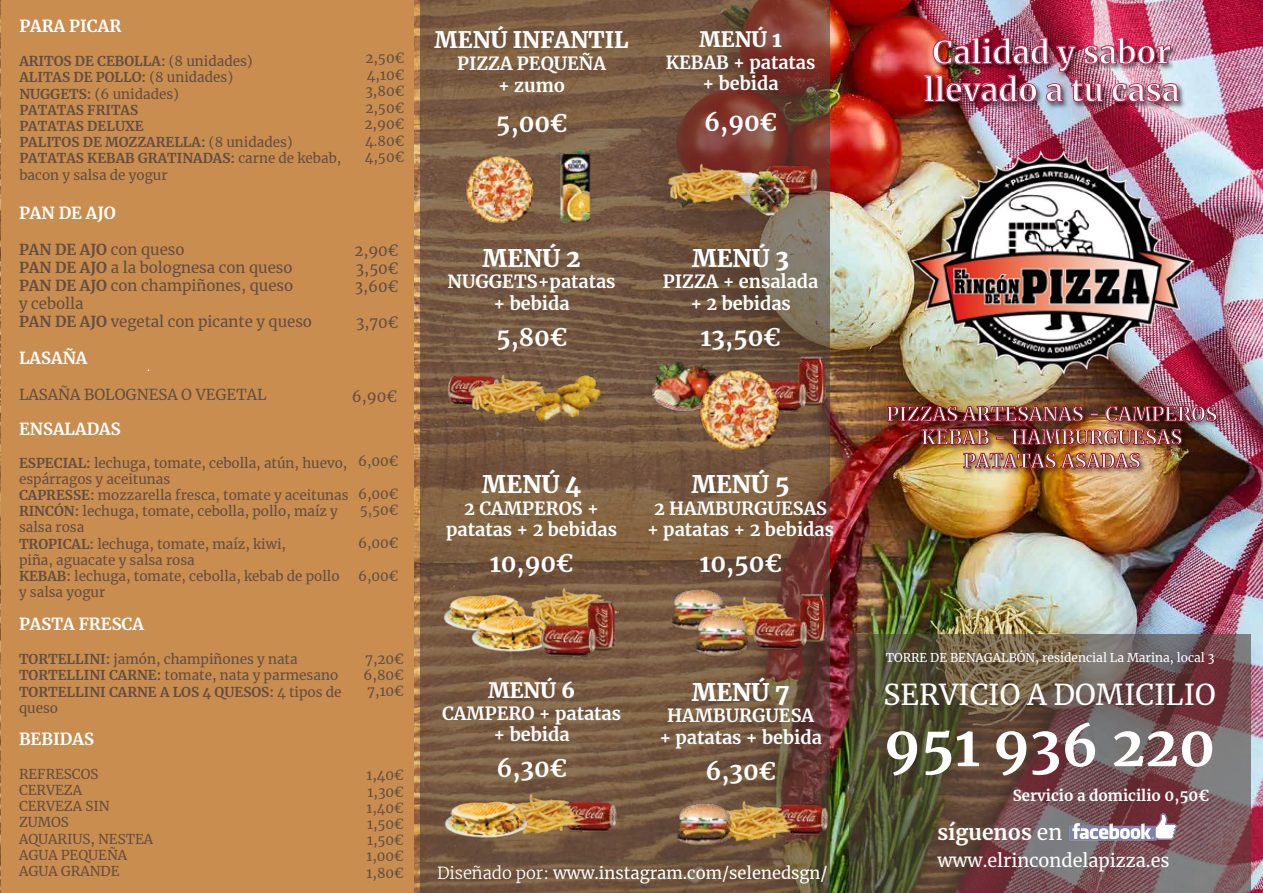
<style>
.page{position:relative;width:1263px;height:893px;background:#fff}
.page>*{position:absolute;margin:0;border:0;box-sizing:border-box;transform-origin:0 0}
.t1{font:700 55.5px "Merriweather";color:#fff}
.t2{font:700 31.5px/37.8px "Merriweather";color:#fff}
.t3{font:28.5px "Merriweather";color:#fff}
.t4{font:700 24px "Merriweather";color:#fff}
.t5{font:900 24px "Merriweather";color:#fff}
.t6{font:900 22.5px "Merriweather";color:#fff}
.t7{font:900 21px "Merriweather";color:#fff}
.t8{font:700 21px "Merriweather";color:#fff}
.t9{font:700 19.5px/23.4px "Merriweather";color:#fff;text-align:center}
.t10{font:700 18px/21.6px "Merriweather";color:#fff;text-align:center}
.t11{font:18px "Merriweather";color:#fff}
.t12{font:700 16.5px "Merriweather";color:#fff}
.t13{font:16.5px "Merriweather";color:#fff}
.t14{font:15px/18px "Merriweather";color:#634e42}
.t15{font:700 15px "Merriweather";color:#fff}
.t16{font:13.5px/16.2px "Merriweather";color:#634e42}
.t17{font:700 13.5px/16.2px "Merriweather";color:#634e42}
.t18{font:12px "Merriweather";color:#fff}
.s1{font-weight:400}
.s2{font-weight:700}
.s3{font-weight:300}
</style>
<div class="page">
<img style="left:0;top:0;width:1263px;height:893px">
<div style="left:1px;top:0;width:413px;height:893px;background:#ca8d50"></div>
<svg style="left:849px;top:634px;width:401px;height:259px;background:#6a534b"></svg>
<img style="left:898px;top:141px;width:307px;height:253px">
<img style="left:862px;top:400px;width:401px;height:82px">
<img style="left:886px;top:406px;width:197px;height:16px">
<svg style="left:1090px;top:414px;width:8px;height:2px"></svg>
<img style="left:1105px;top:405px;width:112px;height:17px">
<svg style="left:921px;top:429px;width:68px;height:16px"></svg>
<svg style="left:996px;top:437px;width:8px;height:2px"></svg>
<img style="left:1012px;top:429px;width:170px;height:16px">
<img style="left:963px;top:453px;width:177px;height:15px">
<svg style="left:420px;top:0;width:410px;height:893px;background:#775841"></svg>
<svg style="left:1069px;top:813px;width:107px;height:27px"></svg>
<img style="left:911px;top:31px;width:286px;height:96px">
<img style="left:932px;top:36px;width:118px;height:29px">
<svg style="left:1056px;top:45px;width:20px;height:27px"></svg>
<img style="left:1083px;top:36px;width:88px;height:29px">
<img style="left:924px;top:74px;width:113px;height:29px">
<svg style="left:1046px;top:83px;width:17px;height:20px"></svg>
<svg style="left:1071px;top:79px;width:33px;height:24px"></svg>
<svg style="left:1111px;top:83px;width:69px;height:20px"></svg>
<img style="left:677px;top:586px;width:52px;height:47px">
<img style="left:439px;top:568px;width:89px;height:91px">
<img style="left:467px;top:588px;width:91px;height:91px">
<img style="left:434px;top:302px;width:145px;height:112px">
<img style="left:752px;top:93px;width:144px;height:111px">
<img style="left:762px;top:731px;width:145px;height:111px">
<img style="left:551px;top:728px;width:145px;height:111px">
<img style="left:543px;top:150px;width:64px;height:73px">
<img style="left:645px;top:359px;width:82px;height:58px">
<img style="left:708px;top:800px;width:91px;height:42px">
<img style="left:532px;top:793px;width:54px;height:42px">
<img style="left:467px;top:373px;width:63px;height:43px">
<img style="left:709px;top:595px;width:30px;height:17px">
<img style="left:460px;top:155px;width:117px;height:77px">
<img style="left:672px;top:801px;width:62px;height:46px">
<img style="left:528px;top:550px;width:149px;height:114px">
<img style="left:739px;top:542px;width:149px;height:115px">
<img style="left:738px;top:305px;width:150px;height:115px">
<img style="left:691px;top:612px;width:62px;height:46px">
<img style="left:441px;top:774px;width:91px;height:91px">
<img style="left:693px;top:370px;width:137px;height:90px">
<img style="left:735px;top:163px;width:65px;height:54px">
<img style="left:666px;top:162px;width:90px;height:43px">
<img style="left:530px;top:368px;width:72px;height:59px">
<p class="t12" style="left:19px;top:15px;width:103px">PARA PICAR</p>
<p class="t17" style="left:19px;top:53px;width:324px">ARITOS DE CEBOLLA: <span class="s1">(8 unidades)<br></span>ALITAS DE POLLO: <span class="s1">(8 unidades)<br></span>NUGGETS: <span class="s1">(6 unidades)<br></span>PATATAS FRITAS<br>PATATAS DELUXE<br>PALITOS DE MOZZARELLA: <span class="s1">(8 unidades)<br></span>PATATAS KEBAB GRATINADAS: <span class="s1">carne de kebab, bacon y salsa de yogur</span></p>
<p class="t16" style="left:364px;top:50px;width:41px;text-align:justify">2,50€ 4,10€ 3,80€ 2,50€ 2,90€ 4.80€ 4,50€</p>
<p class="t12" style="left:19px;top:202px;width:98px">PAN DE AJO</p>
<p class="t14" style="left:19px;top:240px;width:294px"><span class="s2">PAN DE AJO</span> con queso<br><span class="s2">PAN DE AJO</span> a la bolognesa con queso<br><span class="s2">PAN DE AJO</span> con champiñones, queso<br>y cebolla<br><span class="s2">PAN DE AJO</span> vegetal con picante y queso</p>
<p class="t14" style="left:354px;top:241px;width:46px;text-align:justify">2,90€ 3,50€ 3,60€</p>
<p class="t14" style="left:356px;top:313px;width:44px">3,70€</p>
<p class="t12" style="left:19px;top:347px;width:70px">LASAÑA</p>
<p class="t14" style="left:19px;top:385px;width:249px">LASAÑA BOLOGNESA O VEGETAL</p>
<p class="t14" style="left:352px;top:387px;width:47px">6,90€</p>
<p class="t12" style="left:19px;top:418px;width:103px">ENSALADAS</p>
<p class="t16" style="left:19px;top:454px;width:331px"><span class="s2">ESPECIAL:</span> lechuga, tomate, cebolla, atún, huevo, espárragos y aceitunas<br><span class="s2">CAPRESSE:</span> mozzarella fresca, tomate y aceitunas <span class="s2">RINCÓN:</span> lechuga, tomate, cebolla, pollo, maíz y salsa rosa<br><span class="s2">TROPICAL:</span> lechuga, tomate, maíz, kiwi,<br>piña, aguacate y salsa rosa<br><span class="s2">KEBAB:</span> lechuga, tomate, cebolla, kebab de pollo y salsa yogur</p>
<p class="t16" style="left:358px;top:452px;width:42px">6,00€</p>
<p class="t16" style="left:358px;top:485px;width:42px">6,00€<br>5,50€</p>
<p class="t16" style="left:358px;top:535px;width:42px">6,00€</p>
<p class="t16" style="left:358px;top:568px;width:42px">6,00€</p>
<p class="t12" style="left:19px;top:613px;width:127px">PASTA FRESCA</p>
<p class="t16" style="left:19px;top:651px;width:324px"><span class="s2">TORTELLINI:</span> jamón, champiñones y nata<br><span class="s2">TORTELLINI CARNE:</span> tomate, nata y parmesano<br><span class="s2">TORTELLINI CARNE A LOS 4 QUESOS:</span> 4 tipos de queso</p>
<p class="t16" style="left:364px;top:650px;width:42px;text-align:justify">7,20€ 6,80€ 7,10€</p>
<p class="t12" style="left:19px;top:727px;width:76px">BEBIDAS</p>
<p class="t16" style="left:19px;top:765px;width:136px">REFRESCOS<br>CERVEZA<br>CERVEZA SIN<br>ZUMOS<br>AQUARIUS, NESTEA<br>AGUA PEQUEÑA<br>AGUA GRANDE</p>
<p class="t16" style="left:366px;top:767px;width:39px;text-align:justify">1,40€ 1,30€ 1,40€ 1,50€ 1,50€ 1,00€ 1,80€</p>
<h3 class="t6" style="left:435px;top:25px;width:195px">MENÚ INFANTIL</h3>
<h3 class="t10" style="left:457px;top:52px;width:150px">PIZZA PEQUEÑA + zumo</h3>
<h3 class="t4" style="left:496px;top:107px;width:73px">5,00€</h3>
<h3 class="t7" style="left:699px;top:25px;width:84px">MENÚ 1</h3>
<h3 class="t10" style="left:666px;top:51px;width:151px">KEBAB + patatas + bebida</h3>
<h3 class="t4" style="left:704px;top:106px;width:74px">6,90€</h3>
<h3 class="t5" style="left:483px;top:241px;width:100px">MENÚ 2</h3>
<h3 class="t10" style="left:448px;top:270px;width:169px">NUGGETS+patatas + bebida</h3>
<h3 class="t4" style="left:496px;top:320px;width:72px">5,80€</h3>
<h3 class="t5" style="left:692px;top:241px;width:99px">MENÚ 3</h3>
<h3 class="t10" style="left:663px;top:270px;width:157px">PIZZA + ensalada + 2 bebidas</h3>
<h3 class="t4" style="left:700px;top:320px;width:82px">13,50€</h3>
<h3 class="t5" style="left:482px;top:468px;width:101px">MENÚ 4</h3>
<h3 class="t10" style="left:446px;top:497px;width:172px">2 CAMPEROS + patatas + 2 bebidas</h3>
<h3 class="t4" style="left:490px;top:547px;width:85px">10,90€</h3>
<h3 class="t5" style="left:691px;top:468px;width:100px">MENÚ 5</h3>
<h3 class="t10" style="left:647px;top:497px;width:188px">2 HAMBURGUESAS + patatas + 2 bebidas</h3>
<h3 class="t4" style="left:699px;top:547px;width:84px">10,50€</h3>
<h3 class="t7" style="left:488px;top:676px;width:89px">MENÚ 6</h3>
<h3 class="t10" style="left:442px;top:702px;width:181px">CAMPERO + patatas + bebida</h3>
<h3 class="t4" style="left:496px;top:752px;width:72px">6,30€</h3>
<h3 class="t5" style="left:692px;top:675px;width:99px">MENÚ 7</h3>
<h3 class="t10" style="left:659px;top:704px;width:164px">HAMBURGUESA + patatas + bebida</h3>
<h3 class="t4" style="left:705px;top:754px;width:72px">6,30€</h3>
<p class="t13" style="left:437px;top:861px;width:392px"><span class="s3">Diseñado por:</span> www.instagram.com/selenedsgn/</p>
<h2 class="t2" style="left:924px;top:32px;width:257px">Calidad y sabor llevado a tu casa</h2>
<h3 class="t9" style="left:886px;top:402px;width:333px">PIZZAS ARTESANAS - CAMPEROS<br>KEBAB - HAMBURGUESAS<br>PATATAS ASADAS</h3>
<p class="t18" style="left:886px;top:650px;width:330px">TORRE DE BENAGALBÓN, residencial La Marina, local 3</p>
<h3 class="t3" style="left:883px;top:675px;width:334px">SERVICIO A DOMICILIO</h3>
<h1 class="t1" style="left:884px;top:708px;width:333px">951 936 220</h1>
<p class="t15" style="left:1013px;top:785px;width:198px">Servicio a domicilio 0,50€</p>
<h3 class="t8" style="left:937px;top:817px;width:126px">síguenos <span class="s1">en</span></h3>
<h3 class="t11" style="left:937px;top:848px;width:234px">www.elrincondelapizza.es</h3>
</div>
